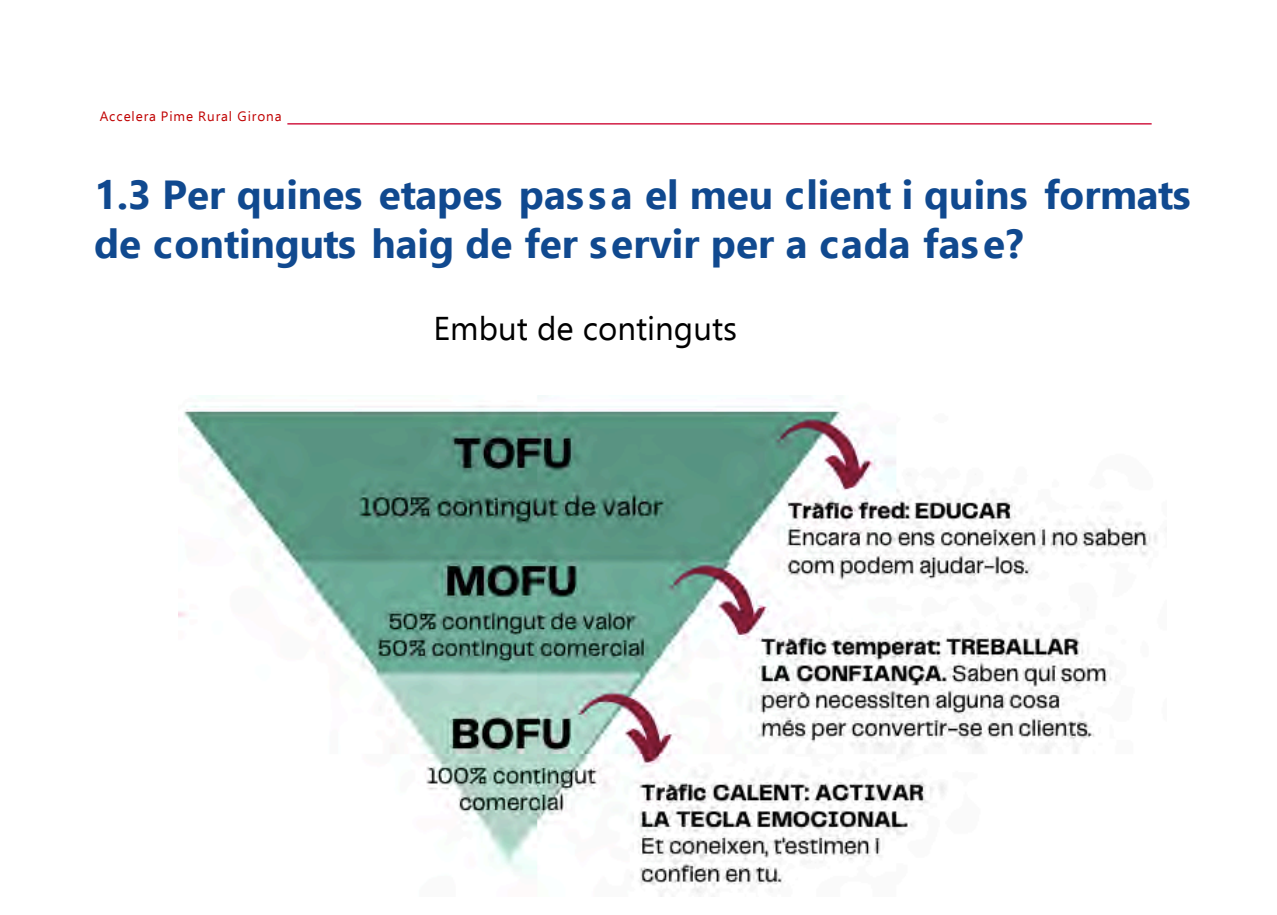
<style>
.page{position:relative;width:1277px;height:915px;background:#fff}
.page>*{position:absolute;margin:0;border:0;box-sizing:border-box;transform-origin:0 0}
.t1{font:700 40.5px/48.6px "Ebrima";color:#10498f}
.t2{font:33px "Ebrima";color:#000}
.t3{font:13.5px "Ebrima";letter-spacing:.065em;color:#c00000}
</style>
<div class="page">
<hr style="left:287px;top:123px;width:864px;height:2px;background:#d0143d">
<img style="left:179px;top:395px;width:978px;height:501px">
<p class="t3" style="left:100px;top:106px;width:183px">Accelera Pime Rural Girona</p>
<p class="t1" style="left:94px;top:168px;width:1098px">1.3 Per quines etapes passa el meu client i quins formats de continguts haig de fer servir per a cada fase?</p>
<p class="t2" style="left:433px;top:304px;width:305px">Embut de continguts</p>
</div>
